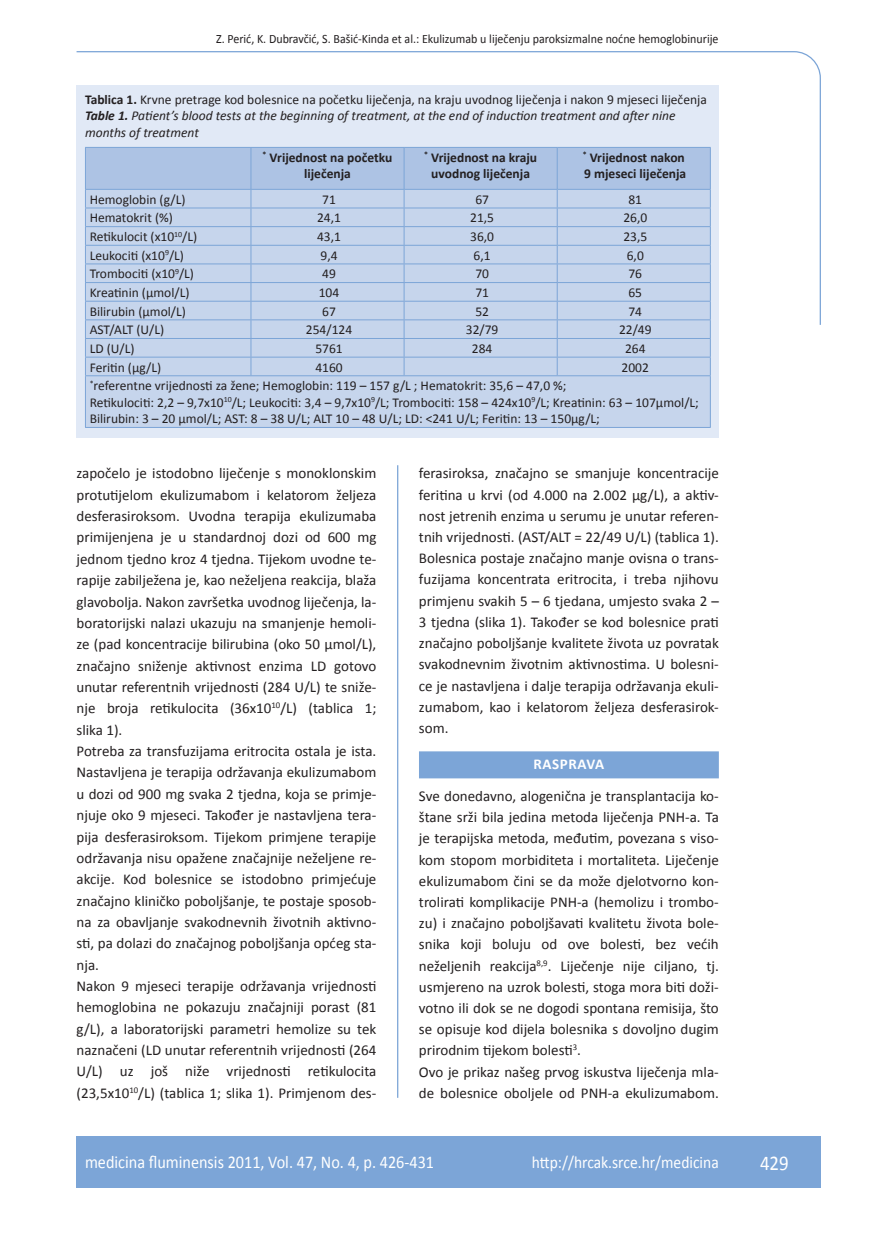
<style>
.page{position:relative;width:872px;height:1234px;background:#fff}
.page>*{position:absolute;margin:0;border:0;box-sizing:border-box;transform-origin:0 0}
.t1{font:21px "Calibri";color:#fff;scale:.9 1}
.t2{font:18px "Calibri";color:#fff;scale:.9 1}
.t3{font:17.25px "Calibri";color:#fff;scale:.9 1}
.osnovni_tekst{font:15px/21.3px "Calibri";color:#231f20;text-align:justify}
.naslov_ruler{font:700 15px "Calibri";letter-spacing:.04em;color:#fff}
.tablica{font:13.5px/16.5px "Calibri";color:#231f20}
.potpis_slika{font:italic 13.5px/16.5px "Calibri";color:#231f20}
.tablica-2{font:700 13.5px/16.5px "Calibri";color:#231f20;text-align:center}
.glava{font:12.75px "Calibri";color:#231f20;scale:.94 1}
.s1{font-weight:700;font-style:normal}
.s2{font-style:normal}
.s3{font-weight:700}
</style>
<div class="page">
<svg style="left:76px;top:51px;width:745px;height:275px"></svg>
<hr style="left:397px;top:465px;width:1px;height:632px;background:#7ca5d7">
<div style="left:77px;top:1135px;width:744px;height:51px;background:#7ca5d7"></div>
<div style="left:419px;top:751px;width:300px;height:27px;background:#7ca5d7"></div>
<div style="left:77px;top:85px;width:642px;height:352px;background:#e1e9f6"></div>
<div style="left:86px;top:376px;width:624px;height:51px;background:#c6d5ec"></div>
<svg style="left:85px;top:147px;width:626px;height:228px;background:#bdcfe9"></svg>
<hr style="left:85px;top:375px;width:166px;height:1px;background:#7ca5d7">
<hr style="left:85px;top:376px;width:1px;height:51px;background:#7ca5d7">
<hr style="left:251px;top:375px;width:153px;height:1px;background:#7ca5d7">
<hr style="left:404px;top:375px;width:153px;height:1px;background:#7ca5d7">
<hr style="left:557px;top:375px;width:153px;height:1px;background:#7ca5d7">
<hr style="left:710px;top:376px;width:1px;height:51px;background:#7ca5d7">
<hr style="left:85px;top:427px;width:166px;height:1px;background:#7ca5d7">
<hr style="left:251px;top:427px;width:153px;height:1px;background:#7ca5d7">
<hr style="left:404px;top:427px;width:153px;height:1px;background:#7ca5d7">
<hr style="left:557px;top:427px;width:153px;height:1px;background:#7ca5d7">
<p class="glava" style="left:216px;top:30px;width:536px">Z. Perić, K. Dubravčić, S. Bašić-Kinda et al.: Ekulizumab u liječenju paroksizmalne noćne hemoglobinurije</p>
<p class="potpis_slika" style="left:85px;top:90px;width:623px"><span class="s1">Tablica 1.</span> <span class="s2">Krvne pretrage kod bolesnice na početku liječenja, na kraju uvodnog liječenja i nakon 9 mjeseci liječenja<br></span><span class="s3">Table 1.</span> Patient’s blood tests at the beginning of treatment, at the end of induction treatment and after nine months of treatment</p>
<p class="tablica-2" style="left:263px;top:148px;width:131px"><sup>*</sup> Vrijednost na početku liječenja</p>
<p class="tablica-2" style="left:424px;top:148px;width:114px"><sup>*</sup> Vrijednost na kraju uvodnog liječenja</p>
<p class="tablica-2" style="left:582px;top:148px;width:105px;text-align:left"><sup>*</sup> Vrijednost nakon<br>9 mjeseci liječenja</p>
<p class="tablica" style="left:90px;top:190px;width:97px">Hemoglobin (g/L)</p>
<p class="tablica" style="left:322px;top:190px;width:15px">71</p>
<p class="tablica" style="left:475px;top:190px;width:15px">67</p>
<p class="tablica" style="left:628px;top:190px;width:15px">81</p>
<p class="tablica" style="left:90px;top:209px;width:85px">Hematokrit (%)</p>
<p class="tablica" style="left:317px;top:209px;width:25px">24,1</p>
<p class="tablica" style="left:470px;top:209px;width:25px">21,5</p>
<p class="tablica" style="left:623px;top:209px;width:25px">26,0</p>
<p class="tablica" style="left:90px;top:227px;width:109px">Retikulocit (x10<sup>10</sup>/L)</p>
<p class="tablica" style="left:317px;top:227px;width:25px">43,1</p>
<p class="tablica" style="left:470px;top:227px;width:25px">36,0</p>
<p class="tablica" style="left:623px;top:227px;width:25px">23,5</p>
<p class="tablica" style="left:90px;top:246px;width:96px">Leukociti (x10<sup>9</sup>/L)</p>
<p class="tablica" style="left:320px;top:246px;width:19px">9,4</p>
<p class="tablica" style="left:473px;top:246px;width:19px">6,1</p>
<p class="tablica" style="left:627px;top:246px;width:19px">6,0</p>
<p class="tablica" style="left:90px;top:265px;width:106px">Trombociti (x10<sup>9</sup>/L)</p>
<p class="tablica" style="left:322px;top:265px;width:15px">49</p>
<p class="tablica" style="left:475px;top:265px;width:15px">70</p>
<p class="tablica" style="left:628px;top:265px;width:15px">76</p>
<p class="tablica" style="left:90px;top:283px;width:101px">Kreatinin (µmol/L)</p>
<p class="tablica" style="left:319px;top:283px;width:22px">104</p>
<p class="tablica" style="left:475px;top:283px;width:15px">71</p>
<p class="tablica" style="left:628px;top:283px;width:15px">65</p>
<p class="tablica" style="left:90px;top:302px;width:98px">Bilirubin (µmol/L)</p>
<p class="tablica" style="left:322px;top:302px;width:15px">67</p>
<p class="tablica" style="left:475px;top:302px;width:15px">52</p>
<p class="tablica" style="left:628px;top:302px;width:15px">74</p>
<p class="tablica" style="left:90px;top:321px;width:76px">AST/ALT (U/L)</p>
<p class="tablica" style="left:306px;top:321px;width:48px">254/124</p>
<p class="tablica" style="left:466px;top:321px;width:34px">32/79</p>
<p class="tablica" style="left:619px;top:321px;width:34px">22/49</p>
<p class="tablica" style="left:90px;top:339px;width:46px">LD (U/L)</p>
<p class="tablica" style="left:315px;top:339px;width:29px">5761</p>
<p class="tablica" style="left:472px;top:339px;width:22px">284</p>
<p class="tablica" style="left:625px;top:339px;width:22px">264</p>
<p class="tablica" style="left:90px;top:358px;width:73px">Feritin (µg/L)</p>
<p class="tablica" style="left:315px;top:358px;width:29px">4160</p>
<p class="tablica" style="left:621px;top:358px;width:29px">2002</p>
<p class="tablica" style="left:90px;top:377px;width:610px"><sup>*</sup>referentne vrijednosti za žene; Hemoglobin: 119 – 157 g/L ; Hematokrit: 35,6 – 47,0 %;<br>Retikulociti: 2,2 – 9,7x10<sup>10</sup>/L; Leukociti: 3,4 – 9,7x10<sup>9</sup>/L; Trombociti: 158 – 424x10<sup>9</sup>/L; Kreatinin: 63 – 107µmol/L;<br>Bilirubin: 3 – 20 µmol/L; AST: 8 – 38 U/L; ALT 10 – 48 U/L; LD: &lt;241 U/L; Feritin: 13 – 150µg/L;</p>
<p class="osnovni_tekst" style="left:77px;top:462px;width:301px">započelo je istodobno liječenje s monoklonskim protutijelom ekulizumabom i kelatorom željeza desferasiroksom. Uvodna terapija ekulizumaba primijenjena je u standardnoj dozi od 600 mg jednom tjedno kroz 4 tjedna. Tijekom uvodne te&shy;rapije zabilježena je, kao neželjena reakcija, blaža glavobolja. Nakon završetka uvodnog liječenja, la&shy;boratorijski nalazi ukazuju na smanjenje hemoli&shy;ze (pad koncentracije bilirubina (oko 50 µmol/L), značajno sniženje aktivnost enzima LD gotovo unutar referentnih vrijednosti (284 U/L) te sniže&shy;nje broja retikulocita (36x10<sup>10</sup>/L) (tablica 1; slika 1).</p>
<p class="osnovni_tekst" style="left:77px;top:739px;width:301px">Potreba za transfuzijama eritrocita ostala je ista.<br>Nastavljena je terapija održavanja ekulizumabom u dozi od 900 mg svaka 2 tjedna, koja se primje&shy;njuje oko 9 mjeseci. Također je nastavljena tera&shy;pija desferasiroksom. Tijekom primjene terapije održavanja nisu opažene značajnije neželjene re&shy;akcije. Kod bolesnice se istodobno primjećuje značajno kliničko poboljšanje, te postaje sposob&shy;na za obavljanje svakodnevnih životnih aktivno&shy;sti, pa dolazi do značajnog poboljšanja općeg sta&shy;nja.</p>
<p class="osnovni_tekst" style="left:77px;top:974px;width:301px">Nakon 9 mjeseci terapije održavanja vrijednosti hemoglobina ne pokazuju značajniji porast (81 g/L), a laboratorijski parametri hemolize su tek naznačeni (LD unutar referentnih vrijednosti (264<br>U/L) uz još niže vrijednosti retikulocita (23,5x10<sup>10</sup>/L) (tablica 1; slika 1). Primjenom des-</p>
<p class="osnovni_tekst" style="left:419px;top:462px;width:301px">ferasiroksa, značajno se smanjuje koncentracije feritina u krvi (od 4.000 na 2.002 µg/L), a aktiv&shy;nost jetrenih enzima u serumu je unutar referen&shy;tnih vrijednosti. (AST/ALT = 22/49 U/L) (tablica 1).<br>Bolesnica postaje značajno manje ovisna o trans&shy;fuzijama koncentrata eritrocita, i treba njihovu primjenu svakih 5 – 6 tjedana, umjesto svaka 2 – 3 tjedna (slika 1). Također se kod bolesnice prati značajno poboljšanje kvalitete života uz povratak svakodnevnim životnim aktivnostima. U bolesni&shy;ce je nastavljena i dalje terapija održavanja ekuli&shy;zumabom, kao i kelatorom željeza desferasirok&shy;som.</p>
<p class="naslov_ruler" style="left:533px;top:754px;width:72px">RASPRAVA</p>
<p class="osnovni_tekst" style="left:419px;top:784px;width:301px">Sve donedavno, alogenična je transplantacija ko&shy;štane srži bila jedina metoda liječenja PNH-a. Ta je terapijska metoda, međutim, povezana s viso&shy;kom stopom morbiditeta i mortaliteta. Liječenje ekulizumabom čini se da može djelotvorno kon&shy;trolirati komplikacije PNH-a (hemolizu i trombo&shy;zu) i značajno poboljšavati kvalitetu života bole&shy;snika koji boluju od ove bolesti, bez većih neželjenih reakcija<sup>8,9</sup>. Liječenje nije ciljano, tj. usmjereno na uzrok bolesti, stoga mora biti doži&shy;votno ili dok se ne dogodi spontana remisija, što se opisuje kod dijela bolesnika s dovoljno dugim prirodnim tijekom bolesti<sup>3</sup>.</p>
<p class="osnovni_tekst" style="left:419px;top:1060px;width:301px">Ovo je prikaz našeg prvog iskustva liječenja mla&shy;de bolesnice oboljele od PNH-a ekulizumabom.</p>
<p class="t2" style="left:85px;top:1150px;width:389px">medicina fluminensis 2011, Vol. 47, No. 4, p. 426-431</p>
<p class="t3" style="left:532px;top:1151px;width:209px">http://hrcak.srce.hr/medicina</p>
<p class="t1" style="left:760px;top:1149px;width:33px">429</p>
</div>
